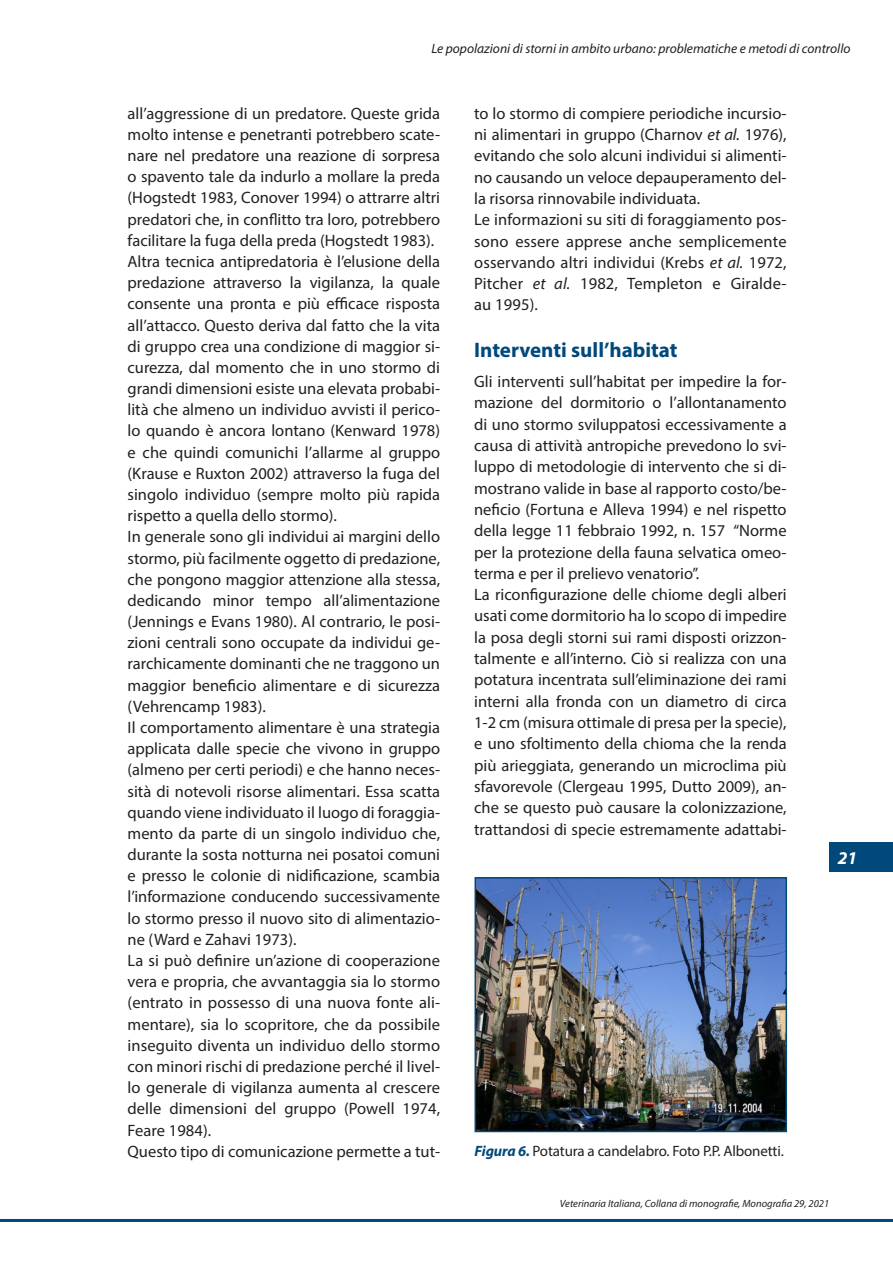
<style>
.page{position:relative;width:893px;height:1263px;background:#fff}
.page>*{position:absolute;margin:0;border:0;box-sizing:border-box;transform-origin:0 0}
.Titoli{font:700 21px "Myriad Pro";color:#01497b}
.t1{font:italic 700 18px "Myriad Pro";color:#fff}
.Testo{font:16.5px/21.1px "Myriad Pro";color:#231f20;text-align:justify}
.Testo-2{font:15px "Myriad Pro";letter-spacing:-.01em;color:#231f20}
.t2{font:italic 13.5px "Myriad Pro";color:#231f20}
.t3{font:italic 10.5px "Myriad Pro";color:#231f20}
.s1{font-weight:700;font-style:italic;color:#01497b}
.s2{font-style:italic}
</style>
<div class="page">
<hr style="left:0;top:1219px;width:893px;height:3px;background:#01497b">
<div style="left:829px;top:842px;width:64px;height:30px;background:#01497b"></div>
<img style="left:477px;top:880px;width:307px;height:249px">
<div style="left:474px;top:877px;width:313px;height:255px;border:2px solid #01497b"></div>
<p class="t2" style="left:432px;top:40px;width:420px">Le popolazioni di storni in ambito urbano: problematiche e metodi di controllo</p>
<p class="Testo" style="left:128px;top:102px;width:314px">all’aggressione di un predatore. Queste grida molto intense e penetranti potrebbero scate&shy;nare nel predatore una reazione di sorpresa o spavento tale da indurlo a mollare la preda (Hogstedt 1983, Conover 1994) o attrarre altri predatori che, in conflitto tra loro, potrebbero facilitare la fuga della preda (Hogstedt 1983).</p>
<p class="Testo" style="left:128px;top:251px;width:314px">Altra tecnica antipredatoria è l’elusione della predazione attraverso la vigilanza, la quale consente una pronta e più efficace risposta all’attacco. Questo deriva dal fatto che la vita di gruppo crea una condizione di maggior si&shy;curezza, dal momento che in uno stormo di grandi dimensioni esiste una elevata probabi&shy;lità che almeno un individuo avvisti il perico&shy;lo quando è ancora lontano (Kenward 1978) e che quindi comunichi l’allarme al gruppo (Krause e Ruxton 2002) attraverso la fuga del singolo individuo (sempre molto più rapida rispetto a quella dello stormo).</p>
<p class="Testo" style="left:128px;top:526px;width:314px">In generale sono gli individui ai margini dello stormo, più facilmente oggetto di predazione, che pongono maggior attenzione alla stessa, dedicando minor tempo all’alimentazione (Jennings e Evans 1980). Al contrario, le posi&shy;zioni centrali sono occupate da individui ge&shy;rarchicamente dominanti che ne traggono un maggior beneficio alimentare e di sicurezza (Vehrencamp 1983).</p>
<p class="Testo" style="left:128px;top:717px;width:314px">Il comportamento alimentare è una strategia applicata dalle specie che vivono in gruppo (almeno per certi periodi) e che hanno neces&shy;sità di notevoli risorse alimentari. Essa scatta quando viene individuato il luogo di foraggia&shy;mento da parte di un singolo individuo che, durante la sosta notturna nei posatoi comuni e presso le colonie di nidificazione, scambia l’informazione conducendo successivamente lo stormo presso il nuovo sito di alimentazio&shy;ne (Ward e Zahavi 1973).</p>
<p class="Testo" style="left:128px;top:950px;width:314px">La si può definire un’azione di cooperazione vera e propria, che avvantaggia sia lo stormo (entrato in possesso di una nuova fonte ali&shy;mentare), sia lo scopritore, che da possibile inseguito diventa un individuo dello stormo con minori rischi di predazione perché il livel&shy;lo generale di vigilanza aumenta al crescere delle dimensioni del gruppo (Powell 1974, Feare 1984).</p>
<p class="Testo" style="left:128px;top:1140px;width:314px">Questo tipo di comunicazione permette a tut-</p>
<p class="Testo-2" style="left:475px;top:1142px;width:311px"><span class="s1">Figura 6.</span> Potatura a candelabro. Foto P.P. Albonetti.</p>
<p class="Testo" style="left:474px;top:102px;width:314px">to lo stormo di compiere periodiche incursio&shy;ni alimentari in gruppo (Charnov <span class="s2">et al.</span> 1976), evitando che solo alcuni individui si alimenti&shy;no causando un veloce depauperamento del&shy;la risorsa rinnovabile individuata.</p>
<p class="Testo" style="left:474px;top:209px;width:314px">Le informazioni su siti di foraggiamento pos&shy;sono essere apprese anche semplicemente osservando altri individui (Krebs <span class="s2">et al.</span> 1972, Pitcher <span class="s2">et al.</span> 1982, Templeton e Giralde&shy;au 1995).</p>
<p class="Titoli" style="left:474px;top:336px;width:205px">Interventi sull’habitat</p>
<p class="Testo" style="left:474px;top:371px;width:314px">Gli interventi sull’habitat per impedire la for&shy;mazione del dormitorio o l’allontanamento di uno stormo sviluppatosi eccessivamente a causa di attività antropiche prevedono lo svi&shy;luppo di metodologie di intervento che si di&shy;mostrano valide in base al rapporto costo/be&shy;neficio (Fortuna e Alleva 1994) e nel rispetto della legge 11 febbraio 1992, n. 157 “Norme per la protezione della fauna selvatica omeo&shy;terma e per il prelievo venatorio”.</p>
<p class="Testo" style="left:474px;top:584px;width:314px">La riconfigurazione delle chiome degli alberi usati come dormitorio ha lo scopo di impedire la posa degli storni sui rami disposti orizzon&shy;talmente e all’interno. Ciò si realizza con una potatura incentrata sull’eliminazione dei rami interni alla fronda con un diametro di circa 1‑2 cm (misura ottimale di presa per la specie), e uno sfoltimento della chioma che la renda più arieggiata, generando un microclima più sfavorevole (Clergeau 1995, Dutto 2009), an&shy;che se questo può causare la colonizzazione, trattandosi di specie estremamente adattabi-</p>
<p class="t1" style="left:838px;top:846px;width:21px">21</p>
<p class="t3" style="left:560px;top:1197px;width:271px">Veterinaria Italiana, Collana di monografie, Monografia 29, 2021</p>
</div>
